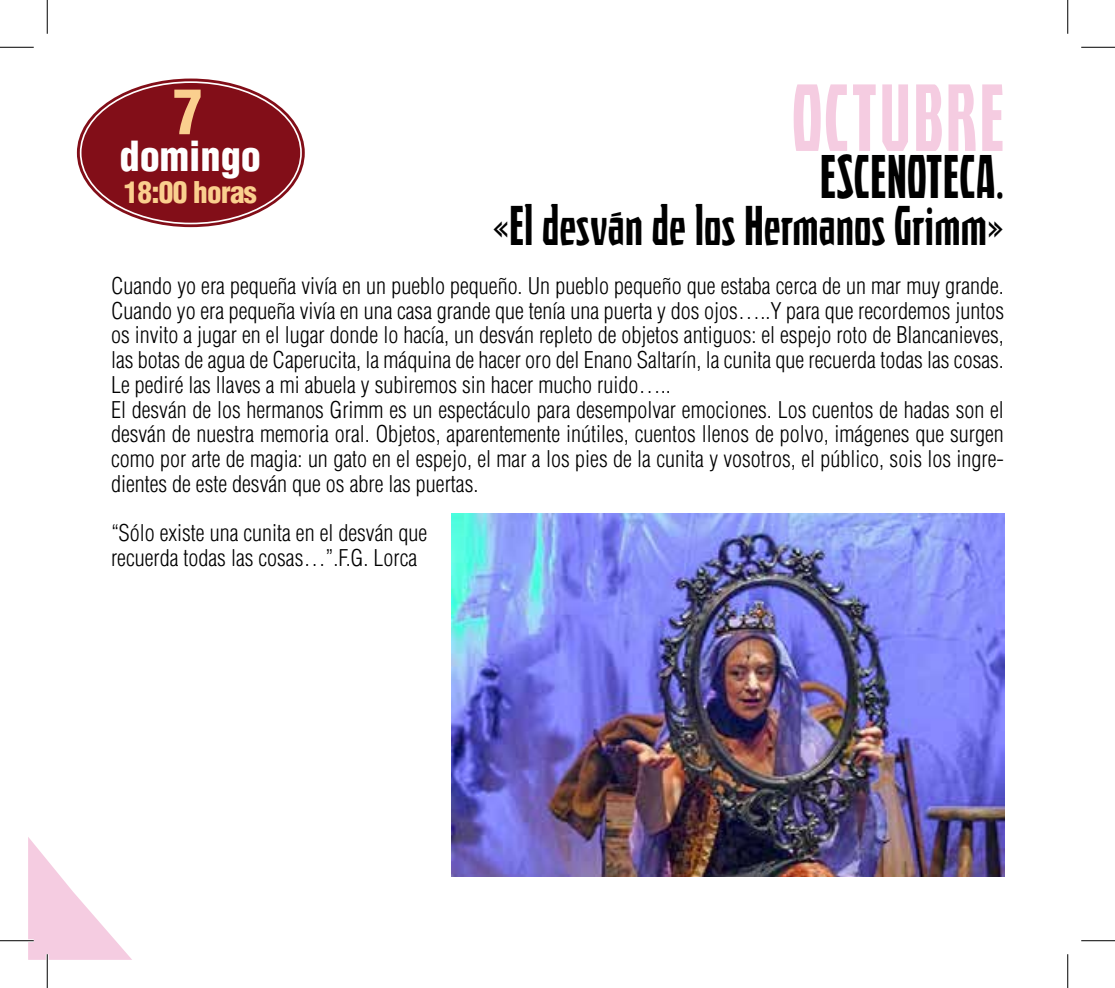
<style>
.page{position:relative;width:1115px;height:988px;background:#fff}
.page>*{position:absolute;margin:0;border:0;box-sizing:border-box;transform-origin:0 0}
.t1{font:76.5px "Quasix";letter-spacing:.05em;color:#f5cce1}
.t2{font:900 condensed 60.75px "Helvetica LT Std";color:#facf8e}
.t3{font:49.5px "Quasix";letter-spacing:.025em;color:#000}
.t4{font:45px "Quasix";letter-spacing:.025em;color:#000}
.t5{font:900 condensed 40.5px "Helvetica LT Std";color:#fff}
.t6{font:900 condensed 29.25px "Helvetica LT Std";letter-spacing:-.025em;color:#facf8e}
.t7{font:300 condensed 22.5px/24.8px "Helvetica LT Std";color:#000}
.s1{font-size:45px}
</style>
<div class="page">
<div style="left:77px;top:79px;width:228px;height:148px;background:#820e18;border-radius:50%"></div>
<img style="left:452px;top:513px;width:552px;height:363px">
<svg style="left:28px;top:837px;width:103px;height:122px"></svg>
<hr style="left:0;top:939px;width:34px;height:3px;background:#fff">
<hr style="left:46px;top:954px;width:3px;height:33px;background:#fff">
<hr style="left:0;top:47px;width:34px;height:1px;background:#000">
<hr style="left:1081px;top:47px;width:34px;height:1px;background:#000">
<hr style="left:0;top:940px;width:34px;height:1px;background:#000">
<hr style="left:1081px;top:940px;width:34px;height:1px;background:#000">
<hr style="left:47px;top:0;width:1px;height:34px;background:#000">
<hr style="left:47px;top:954px;width:1px;height:33px;background:#000">
<hr style="left:1067px;top:0;width:1px;height:34px;background:#000">
<hr style="left:1067px;top:954px;width:1px;height:33px;background:#000">
<h2 class="t2" style="left:173px;top:73px;width:32px">7</h2>
<h3 class="t5" style="left:119px;top:131px;width:143px">domingo</h3>
<h3 class="t6" style="left:124px;top:174px;width:135px">18:00 horas</h3>
<h1 class="t1" style="left:793px;top:74px;width:212px">OCTUBRE</h1>
<h3 class="t3" style="left:820px;top:148px;width:185px">ESCENOTECA<span class="s1">.</span></h3>
<h3 class="t4" style="left:493px;top:200px;width:513px">«El desván de los Hermanos Grimm»</h3>
<p class="t7" style="left:111px;top:273px;width:895px">Cuando yo era pequeña vivía en un pueblo pequeño. Un pueblo pequeño que estaba cerca de un mar muy grande.<br>Cuando yo era pequeña vivía en una casa grande que tenía una puerta y dos ojos…..Y para que recordemos juntos os invito a jugar en el lugar donde lo hacía, un desván repleto de objetos antiguos: el espejo roto de Blancanieves, las botas de agua de Caperucita, la máquina de hacer oro del Enano Saltarín, la cunita que recuerda todas las cosas.<br>Le pediré las llaves a mi abuela y subiremos sin hacer mucho ruido…..<br>El desván de los hermanos Grimm es un espectáculo para desempolvar emociones. Los cuentos de hadas son el desván de nuestra memoria oral. Objetos, aparentemente inútiles, cuentos llenos de polvo, imágenes que surgen como por arte de magia: un gato en el espejo, el mar a los pies de la cunita y vosotros, el público, sois los ingre&shy;dientes de este desván que os abre las puertas.</p>
<p class="t7" style="left:111px;top:520px;width:318px">“Sólo existe una cunita en el desván que recuerda todas las cosas…”.F.G. Lorca</p>
</div>
